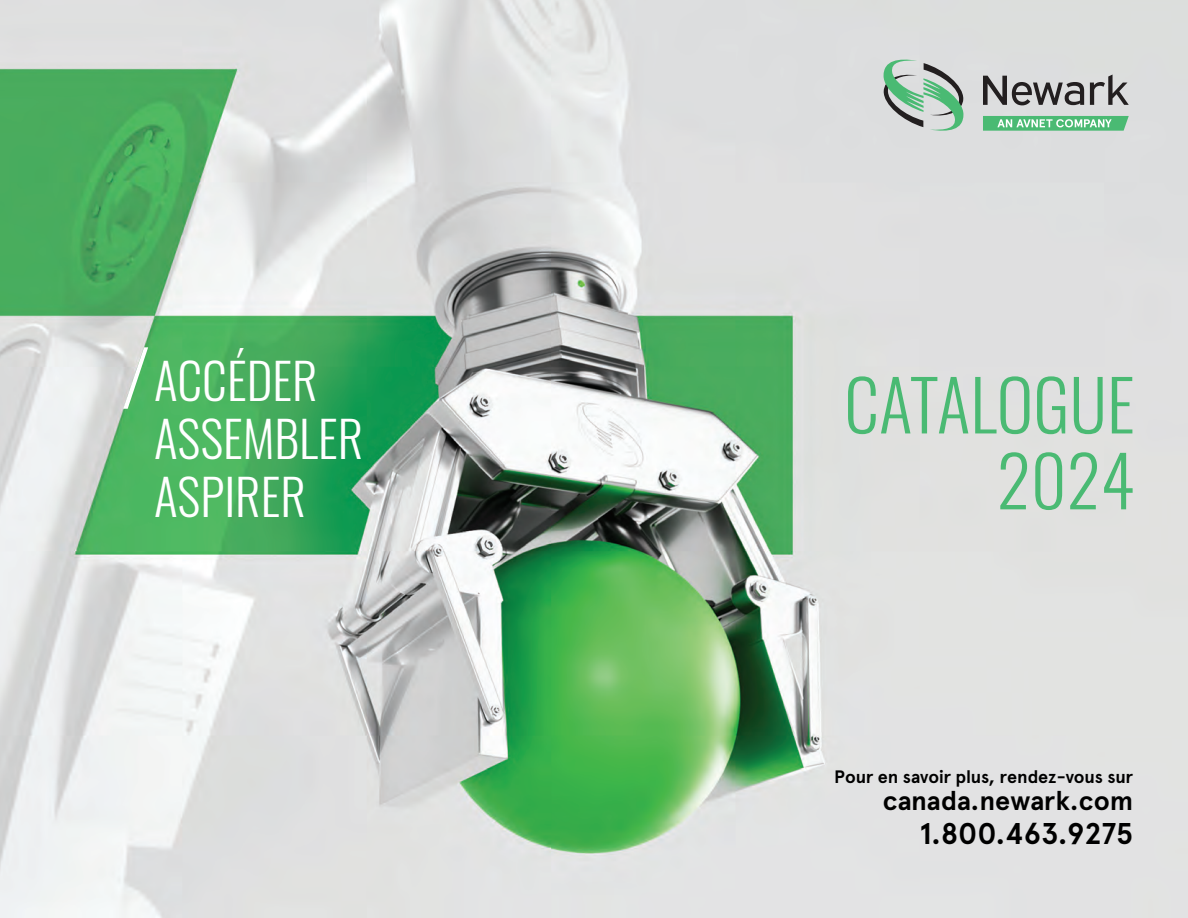
<style>
.page{position:relative;width:1188px;height:918px;background:#fff}
.page>*{position:absolute;margin:0;border:0;box-sizing:border-box;transform-origin:0 0}
.t1{font:69.75px/75.9px "Oswald";color:#4aba73;text-align:right}
.t2{font:49.5px/57.9px "Oswald";color:#fff}
.t3{font:700 30px "Apercu Avnet";letter-spacing:-.01em;color:#000}
.t4{font:700 27px "Apercu Avnet";color:#000}
.t5{font:700 18px "Apercu Avnet";letter-spacing:-.005em;color:#000}
</style>
<div class="page">
<img style="left:0;top:0;width:1188px;height:918px">
<svg style="left:983px;top:76px;width:101px;height:29px;background:#929192"></svg>
<svg style="left:1090px;top:75px;width:39px;height:30px"></svg>
<svg style="left:884px;top:60px;width:80px;height:71px;background:#a6c0b0"></svg>
<svg style="left:983px;top:116px;width:146px;height:15px;background:#70c790"></svg>
<svg style="left:123px;top:347px;width:25px;height:62px;background:#a4cfac"></svg>
<h2 class="t2" style="left:154px;top:347px;width:210px">ACCÉDER<br>ASSEMBLER<br>ASPIRER</h2>
<h1 class="t1" style="left:844px;top:360px;width:292px">CATALOGUE<br>2024</h1>
<p class="t5" style="left:834px;top:764px;width:300px">Pour en savoir plus, rendez-vous sur</p>
<h3 class="t3" style="left:919px;top:811px;width:215px">1.800.463.9275</h3>
<h3 class="t4" style="left:883px;top:780px;width:252px">canada.newark.com</h3>
</div>
